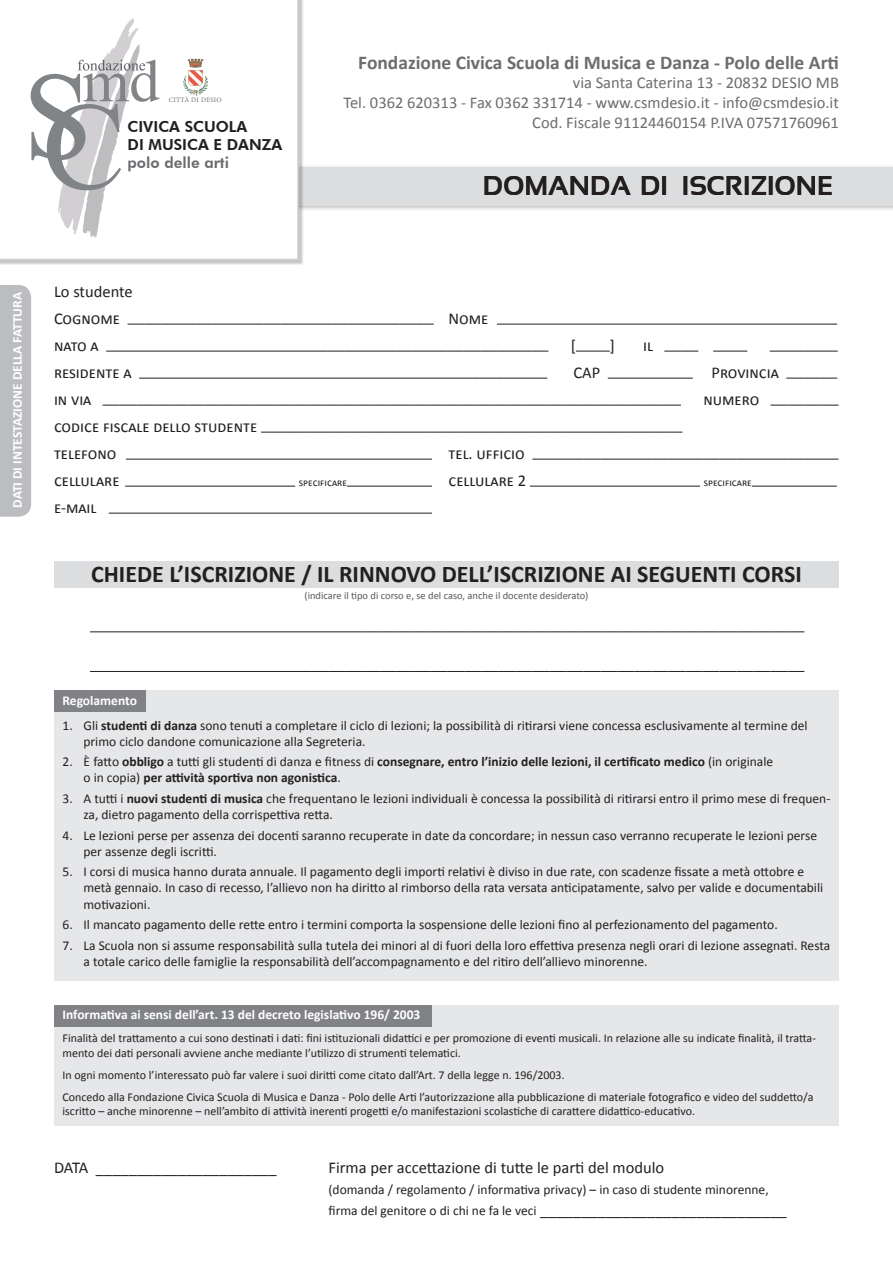
<style>
.page{position:relative;width:893px;height:1263px;background:#fff}
.page>*{position:absolute;margin:0;border:0;box-sizing:border-box;transform-origin:0 0}
.t1{font:700 27px "Sansation";color:#231f20}
.t2{font:700 24px "Calibri";color:#231f20}
.t3{font:700 19.5px "Calibri";color:#6c6d70}
.t4{font:16.5px "Calibri";color:#231f20}
.t5{font:16.5px "Calibri";color:#6c6d70}
.t6{font:800 15.15px/18.3px "Futura BT";color:#231f20}
.t7{font:13.5px/16.2px "Calibri";color:#231f20}
.t8{font:700 13.5px/16.2px "Calibri";color:#231f20}
.t9{font:700 13.5px "Calibri";color:#fff}
.t10{font:12px/14.4px "Calibri";color:#231f20}
.t11{font:10.5px "Calibri";color:#57585a}
.t12{font:10.5px "Calibri";color:#231f20}
.t13{font:6.9px "Minion Pro";letter-spacing:.02em;color:#6e7275}
.s1{color:#6c6d70}
.s2{font-weight:700}
.s3{font-weight:400}
.s4{font-size:16.5px}
</style>
<div class="page">
<div style="left:54px;top:561px;width:785px;height:27px;background:#dcdddf"></div>
<div style="left:199px;top:164px;width:694px;height:47px;background:#231f20;opacity:.35"></div>
<div style="left:202px;top:167px;width:691px;height:38px;background:#dcdddf"></div>
<div style="left:0;top:285px;width:31px;height:232px;background:#bcbdc0"></div>
<svg style="left:128px;top:324px;width:306px;height:1px"></svg>
<svg style="left:497px;top:324px;width:340px;height:1px"></svg>
<svg style="left:106px;top:351px;width:442px;height:1px"></svg>
<svg style="left:576px;top:351px;width:34px;height:1px"></svg>
<svg style="left:664px;top:351px;width:34px;height:1px"></svg>
<svg style="left:713px;top:351px;width:34px;height:1px"></svg>
<svg style="left:770px;top:351px;width:68px;height:1px"></svg>
<svg style="left:139px;top:378px;width:408px;height:1px"></svg>
<svg style="left:608px;top:378px;width:85px;height:1px"></svg>
<svg style="left:786px;top:378px;width:51px;height:1px"></svg>
<svg style="left:103px;top:405px;width:578px;height:1px"></svg>
<svg style="left:770px;top:405px;width:69px;height:1px"></svg>
<svg style="left:261px;top:432px;width:421px;height:1px"></svg>
<svg style="left:126px;top:459px;width:306px;height:1px"></svg>
<svg style="left:532px;top:459px;width:306px;height:1px"></svg>
<svg style="left:125px;top:486px;width:170px;height:1px"></svg>
<svg style="left:347px;top:486px;width:85px;height:1px"></svg>
<svg style="left:530px;top:486px;width:170px;height:1px"></svg>
<svg style="left:752px;top:486px;width:85px;height:1px"></svg>
<svg style="left:109px;top:513px;width:323px;height:1px"></svg>
<svg style="left:90px;top:632px;width:714px;height:1px"></svg>
<svg style="left:90px;top:671px;width:714px;height:1px"></svg>
<div style="left:54px;top:690px;width:785px;height:291px;background:#e6e7e9"></div>
<div style="left:54px;top:691px;width:91px;height:21px;background:#808285"></div>
<div style="left:54px;top:1005px;width:785px;height:121px;background:#e6e7e9"></div>
<div style="left:54px;top:1005px;width:378px;height:22px;background:#808285"></div>
<div style="left:0;top:0;width:304px;height:265px;background:#231f20;opacity:.25"></div>
<svg style="left:0;top:0;width:299px;height:260px"></svg>
<p class="t13" style="left:169px;top:95px;width:54px">CITTÀ DI DESIO</p>
<p class="t6" style="left:128px;top:117px;width:156px">CIVICA SCUOLA<br>DI MUSICA E DANZA <span class="s1">polo delle arti</span></p>
<p class="t3" style="left:358px;top:50px;width:482px">Fondazione Civica Scuola di Musica e Danza - Polo delle Arti</p>
<p class="t5" style="left:573px;top:73px;width:268px">via Santa Caterina 13 - 20832 DESIO MB</p>
<p class="t5" style="left:343px;top:92px;width:497px">Tel. 0362 620313 - Fax 0362 331714 - www.csmdesio.it - info@csmdesio.it</p>
<p class="t5" style="left:532px;top:112px;width:308px">Cod. Fiscale 91124460154 P.IVA 07571760961</p>
<p class="t1" style="left:483px;top:170px;width:352px">DOMANDA DI ISCRIZIONE</p>
<p class="t9" style="left:9px;top:508px;width:217px;rotate:-90deg">DATI DI INTESTAZIONE DELLA FATTURA</p>
<p class="t4" style="left:54px;top:281px;width:80px">Lo studente</p>
<p class="t4" style="left:54px;top:308px;width:68px">Cognome</p>
<p class="t4" style="left:448px;top:308px;width:41px">Nome</p>
<p class="t4" style="left:54px;top:335px;width:46px">nato a</p>
<p class="t4" style="left:571px;top:335px;width:7px">[</p>
<p class="t4" style="left:610px;top:335px;width:7px">]</p>
<p class="t4" style="left:643px;top:335px;width:11px">il</p>
<p class="t4" style="left:54px;top:362px;width:79px">residente a</p>
<p class="t4" style="left:573px;top:362px;width:28px">CAP</p>
<p class="t4" style="left:711px;top:362px;width:69px">Provincia</p>
<p class="t4" style="left:54px;top:389px;width:39px">in via</p>
<p class="t4" style="left:703px;top:389px;width:58px">numero</p>
<p class="t4" style="left:54px;top:416px;width:205px">codice fiscale dello studente</p>
<p class="t4" style="left:54px;top:443px;width:64px">telefono</p>
<p class="t4" style="left:448px;top:443px;width:78px">tel. ufficio</p>
<p class="t4" style="left:54px;top:470px;width:67px">cellulare</p>
<p class="t12" style="left:299px;top:476px;width:50px">specificare</p>
<p class="t4" style="left:448px;top:470px;width:79px">cellulare 2</p>
<p class="t12" style="left:704px;top:476px;width:50px">specificare</p>
<p class="t4" style="left:54px;top:497px;width:44px">e-mail</p>
<p class="t2" style="left:91px;top:558px;width:712px">CHIEDE L’ISCRIZIONE / IL RINNOVO DELL’ISCRIZIONE AI SEGUENTI CORSI</p>
<p class="t11" style="left:304px;top:589px;width:285px">(indicare il tipo di corso e, se del caso, anche il docente desiderato)</p>
<p class="t9" style="left:63px;top:692px;width:76px">Regolamento</p>
<p class="t7" style="left:84px;top:717px;width:726px;text-indent:-21px">1. Gli <span class="s2">studenti di danza</span> sono tenuti a completare il ciclo di lezioni; la possibilità di ritirarsi viene concessa esclusivamente al termine del primo ciclo dandone comunicazione alla Segreteria.</p>
<p class="t8" style="left:84px;top:754px;width:691px;text-indent:-21px"><span class="s3">2. È fatto</span> obbligo <span class="s3">a tutti gli studenti di danza e fitness di</span> consegnare, entro l’inizio delle lezioni, il certificato medico <span class="s3">(in originale o in copia)</span> per attività sportiva non agonistica<span class="s3">.</span></p>
<p class="t7" style="left:84px;top:790px;width:748px;text-indent:-21px">3. A tutti i <span class="s2">nuovi studenti di musica</span> che frequentano le lezioni individuali è concessa la possibilità di ritirarsi entro il primo mese di frequen&shy;za, dietro pagamento della corrispettiva retta.</p>
<p class="t7" style="left:84px;top:827px;width:735px;text-indent:-21px">4. Le lezioni perse per assenza dei docenti saranno recuperate in date da concordare; in nessun caso verranno recuperate le lezioni perse per assenze degli iscritti.</p>
<p class="t7" style="left:84px;top:864px;width:741px;text-indent:-21px">5. I corsi di musica hanno durata annuale. Il pagamento degli importi relativi è diviso in due rate, con scadenze fissate a metà ottobre e metà gennaio. In caso di recesso, l’allievo non ha diritto al rimborso della rata versata anticipatamente, salvo per valide e documentabili motivazioni.</p>
<p class="t7" style="left:63px;top:916px;width:717px">6. Il mancato pagamento delle rette entro i termini comporta la sospensione delle lezioni fino al perfezionamento del pagamento.</p>
<p class="t7" style="left:84px;top:937px;width:748px;text-indent:-21px">7. La Scuola non si assume responsabilità sulla tutela dei minori al di fuori della loro effettiva presenza negli orari di lezione assegnati. Resta a totale carico delle famiglie la responsabilità dell’accompagnamento e del ritiro dell’allievo minorenne.</p>
<p class="t9" style="left:63px;top:1006px;width:359px">Informativa ai sensi dell’art. 13 del decreto legislativo 196/ 2003</p>
<p class="t10" style="left:63px;top:1031px;width:755px">Finalità del trattamento a cui sono destinati i dati: fini istituzionali didattici e per promozione di eventi musicali. In relazione alle su indicate finalità, il tratta&shy;mento dei dati personali avviene anche mediante l’utilizzo di strumenti telematici.</p>
<p class="t10" style="left:63px;top:1064px;width:752px;line-height:21.9px">In ogni momento l’interessato può far valere i suoi diritti come citato dall’Art. 7 della legge n. 196/2003.<br>Concedo alla Fondazione Civica Scuola di Musica e Danza - Polo delle Arti l’autorizzazione alla pubblicazione di materiale fotografico e video del suddetto/a</p>
<p class="t10" style="left:63px;top:1104px;width:634px">iscritto – anche minorenne – nell’ambito di attività inerenti progetti e/o manifestazioni scolastiche di carattere didattico-educativo.</p>
<p class="t4" style="left:54px;top:1157px;width:224px">DATA ______________________</p>
<p class="t4" style="left:328px;top:1157px;width:337px">Firma per accettazione di tutte le parti del modulo</p>
<p class="t7" style="left:328px;top:1179px;width:460px;line-height:21px">(domanda / regolamento / informativa privacy) – in caso di studente minorenne, firma del genitore o di chi ne fa le veci <span class="s4">______________________________</span></p>
</div>
